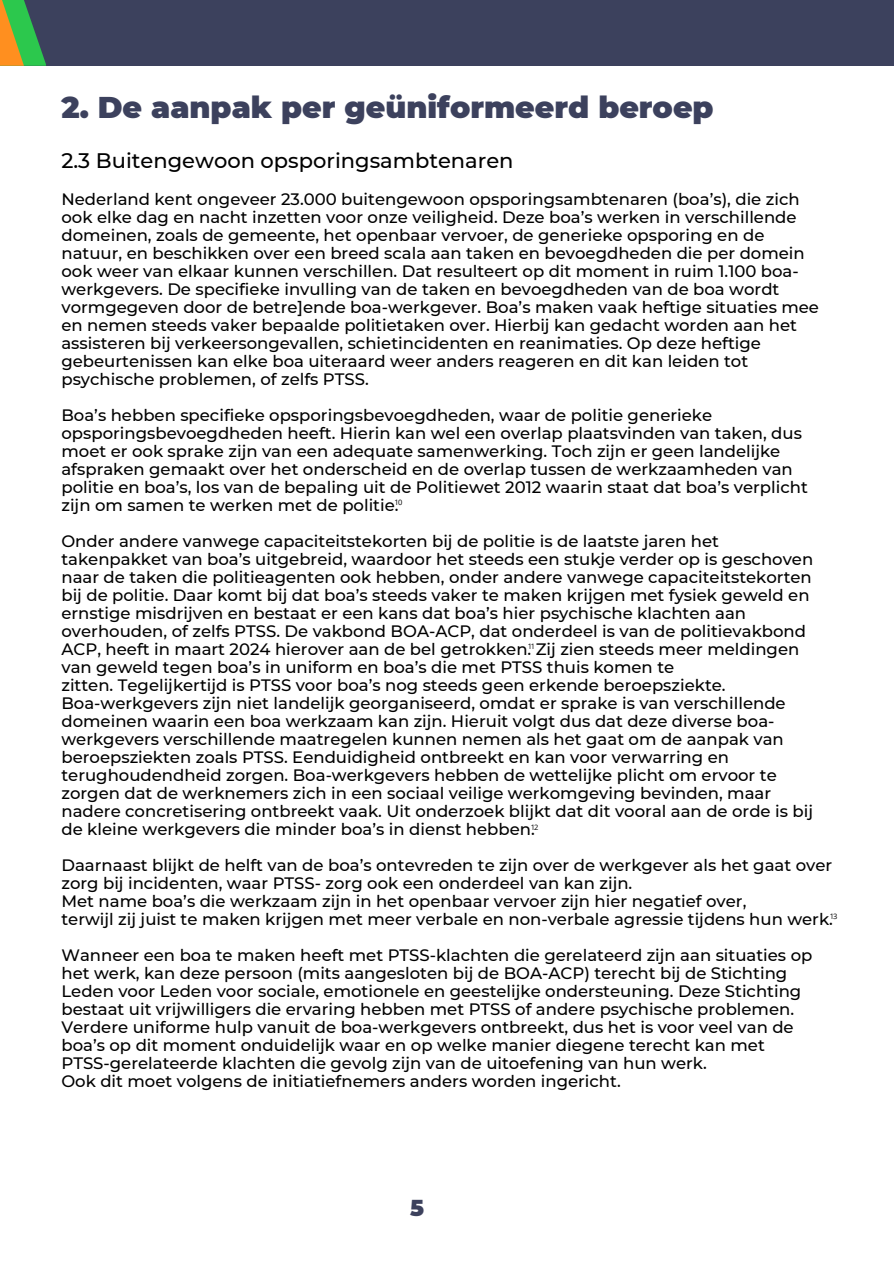
<style>
.page{position:relative;width:894px;height:1264px;background:#fff}
.page>*{position:absolute;margin:0;border:0;box-sizing:border-box;transform-origin:0 0}
.t1{font:900 30px "Montserrat";color:#3c415d}
.t2{font:900 22.5px "Montserrat";color:#3c415d}
.t3{font:500 21px "Montserrat";color:#000}
.t4{font:500 16.5px "Montserrat";color:#000}
.t5{font:7.5px "Open Sans";letter-spacing:-.155em;color:#000}
</style>
<div class="page">
<div style="left:0;top:0;width:893px;height:66px;background:#3c415d"></div>
<svg style="left:24px;top:0;width:22px;height:66px"></svg>
<svg style="left:0;top:0;width:24px;height:66px;background:#9da934"></svg>
<h1 class="t1" style="left:61px;top:89px;width:653px">2. De aanpak per geüniformeerd beroep</h1>
<h2 class="t3" style="left:61px;top:147px;width:453px">2.3 Buitengewoon opsporingsambtenaren</h2>
<p class="t4" style="left:61px;top:189px;width:739px">Nederland kent ongeveer 23.000 buitengewoon opsporingsambtenaren (boa’s), die zich</p>
<p class="t4" style="left:61px;top:207px;width:736px">ook elke dag en nacht inzetten voor onze veiligheid. Deze boa’s werken in verschillende</p>
<p class="t4" style="left:61px;top:225px;width:704px">domeinen, zoals de gemeente, het openbaar vervoer, de generieke opsporing en de</p>
<p class="t4" style="left:61px;top:243px;width:744px">natuur, en beschikken over een breed scala aan taken en bevoegdheden die per domein</p>
<p class="t4" style="left:61px;top:261px;width:738px">ook weer van elkaar kunnen verschillen. Dat resulteert op dit moment in ruim 1.100 boa-</p>
<p class="t4" style="left:61px;top:279px;width:719px">werkgevers. De specifieke invulling van de taken en bevoegdheden van de boa wordt</p>
<p class="t4" style="left:61px;top:297px;width:758px">vormgegeven door de betre]ende boa-werkgever. Boa’s maken vaak heftige situaties mee</p>
<p class="t4" style="left:61px;top:315px;width:736px">en nemen steeds vaker bepaalde politietaken over. Hierbij kan gedacht worden aan het</p>
<p class="t4" style="left:61px;top:333px;width:700px">assisteren bij verkeersongevallen, schietincidenten en reanimaties. Op deze heftige</p>
<p class="t4" style="left:61px;top:351px;width:688px">gebeurtenissen kan elke boa uiteraard weer anders reageren en dit kan leiden tot</p>
<p class="t4" style="left:61px;top:369px;width:309px">psychische problemen, of zelfs PTSS.</p>
<p class="t4" style="left:61px;top:405px;width:652px">Boa’s hebben specifieke opsporingsbevoegdheden, waar de politie generieke</p>
<p class="t4" style="left:61px;top:423px;width:741px">opsporingsbevoegdheden heeft. Hierin kan wel een overlap plaatsvinden van taken, dus</p>
<p class="t4" style="left:61px;top:441px;width:720px">moet er ook sprake zijn van een adequate samenwerking. Toch zijn er geen landelijke</p>
<p class="t4" style="left:61px;top:459px;width:732px">afspraken gemaakt over het onderscheid en de overlap tussen de werkzaamheden van</p>
<p class="t4" style="left:61px;top:477px;width:747px">politie en boa’s, los van de bepaling uit de Politiewet 2012 waarin staat dat boa’s verplicht</p>
<p class="t4" style="left:61px;top:495px;width:338px">zijn om samen te werken met de politie.</p>
<p class="t4" style="left:61px;top:531px;width:658px">Onder andere vanwege capaciteitstekorten bij de politie is de laatste jaren het</p>
<p class="t4" style="left:61px;top:549px;width:753px">takenpakket van boa’s uitgebreid, waardoor het steeds een stukje verder op is geschoven</p>
<p class="t4" style="left:61px;top:567px;width:751px">naar de taken die politieagenten ook hebben, onder andere vanwege capaciteitstekorten</p>
<p class="t4" style="left:61px;top:585px;width:749px">bij de politie. Daar komt bij dat boa’s steeds vaker te maken krijgen met fysiek geweld en</p>
<p class="t4" style="left:61px;top:603px;width:686px">ernstige misdrijven en bestaat er een kans dat boa’s hier psychische klachten aan</p>
<p class="t4" style="left:61px;top:621px;width:745px">overhouden, of zelfs PTSS. De vakbond BOA-ACP, dat onderdeel is van de politievakbond</p>
<p class="t4" style="left:61px;top:639px;width:739px">ACP, heeft in maart 2024 hierover aan de bel getrokken. Zij zien steeds meer meldingen</p>
<p class="t4" style="left:61px;top:657px;width:614px">van geweld tegen boa’s in uniform en boa’s die met PTSS thuis komen te</p>
<p class="t4" style="left:61px;top:675px;width:665px">zitten. Tegelijkertijd is PTSS voor boa’s nog steeds geen erkende beroepsziekte.</p>
<p class="t4" style="left:61px;top:693px;width:725px">Boa-werkgevers zijn niet landelijk georganiseerd, omdat er sprake is van verschillende</p>
<p class="t4" style="left:61px;top:711px;width:714px">domeinen waarin een boa werkzaam kan zijn. Hieruit volgt dus dat deze diverse boa-</p>
<p class="t4" style="left:61px;top:729px;width:723px">werkgevers verschillende maatregelen kunnen nemen als het gaat om de aanpak van</p>
<p class="t4" style="left:61px;top:747px;width:668px">beroepsziekten zoals PTSS. Eenduidigheid ontbreekt en kan voor verwarring en</p>
<p class="t4" style="left:61px;top:765px;width:716px">terughoudendheid zorgen. Boa-werkgevers hebben de wettelijke plicht om ervoor te</p>
<p class="t4" style="left:61px;top:783px;width:711px">zorgen dat de werknemers zich in een sociaal veilige werkomgeving bevinden, maar</p>
<p class="t4" style="left:61px;top:801px;width:752px">nadere concretisering ontbreekt vaak. Uit onderzoek blijkt dat dit vooral aan de orde is bij</p>
<p class="t4" style="left:61px;top:819px;width:475px">de kleine werkgevers die minder boa’s in dienst hebben.</p>
<p class="t4" style="left:61px;top:855px;width:772px">Daarnaast blijkt de helft van de boa’s ontevreden te zijn over de werkgever als het gaat over</p>
<p class="t4" style="left:61px;top:873px;width:572px">zorg bij incidenten, waar PTSS- zorg ook een onderdeel van kan zijn.</p>
<p class="t4" style="left:61px;top:891px;width:686px">Met name boa’s die werkzaam zijn in het openbaar vervoer zijn hier negatief over,</p>
<p class="t4" style="left:61px;top:909px;width:772px">terwijl zij juist te maken krijgen met meer verbale en non-verbale agressie tijdens hun werk.</p>
<p class="t4" style="left:61px;top:945px;width:752px">Wanneer een boa te maken heeft met PTSS-klachten die gerelateerd zijn aan situaties op</p>
<p class="t4" style="left:61px;top:963px;width:727px">het werk, kan deze persoon (mits aangesloten bij de BOA-ACP) terecht bij de Stichting</p>
<p class="t4" style="left:61px;top:981px;width:741px">Leden voor Leden voor sociale, emotionele en geestelijke ondersteuning. Deze Stichting</p>
<p class="t4" style="left:61px;top:999px;width:734px">bestaat uit vrijwilligers die ervaring hebben met PTSS of andere psychische problemen.</p>
<p class="t4" style="left:61px;top:1017px;width:733px">Verdere uniforme hulp vanuit de boa-werkgevers ontbreekt, dus het is voor veel van de</p>
<p class="t4" style="left:61px;top:1035px;width:704px">boa’s op dit moment onduidelijk waar en op welke manier diegene terecht kan met</p>
<p class="t4" style="left:61px;top:1053px;width:646px">PTSS-gerelateerde klachten die gevolg zijn van de uitoefening van hun werk.</p>
<p class="t4" style="left:61px;top:1071px;width:560px">Ook dit moet volgens de initiatiefnemers anders worden ingericht.</p>
<p class="t5" style="left:394px;top:497px;width:9px">10</p>
<p class="t5" style="left:527px;top:641px;width:9px">11</p>
<p class="t5" style="left:531px;top:821px;width:9px">12</p>
<p class="t5" style="left:829px;top:911px;width:9px">13</p>
<p class="t2" style="left:410px;top:1194px;width:15px">5</p>
</div>
